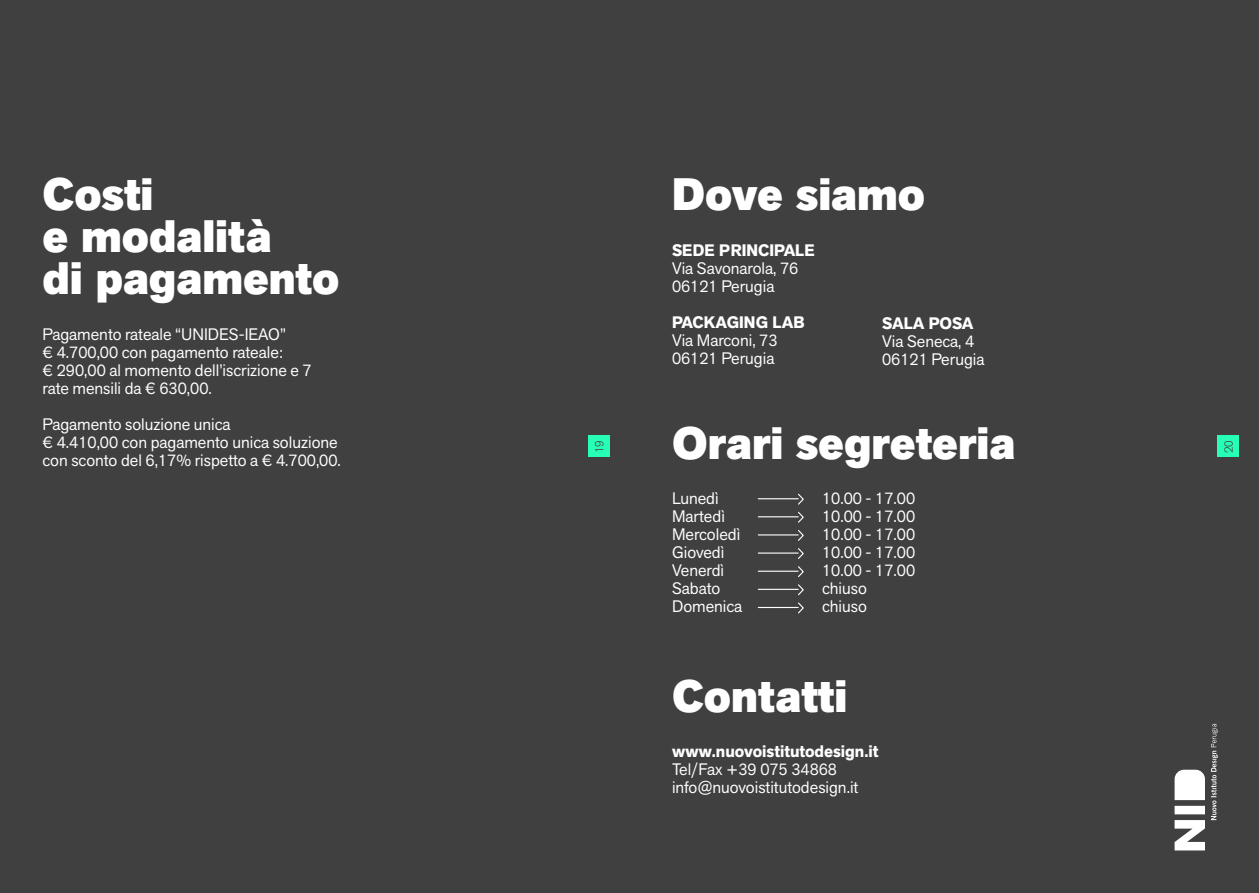
<style>
.page{position:relative;width:1259px;height:893px;background:#404040}
.page>*{position:absolute;margin:0;border:0;box-sizing:border-box;transform-origin:0 0}
.t1{font:800 45px/42px "Akzid Grtsk Next";color:#fff}
.t2{font:16.5px/18px "Akzid Grtsk Next";color:#fff}
.t3{font:700 16.5px "Akzid Grtsk Next";color:#fff}
.t4{font:300 12px "Akzid Grtsk Next";color:#404040}
</style>
<div class="page">
<hr style="left:758px;top:498px;width:40px;height:1px;background:#fff">
<hr style="left:758px;top:516px;width:40px;height:1px;background:#fff">
<hr style="left:758px;top:534px;width:40px;height:1px;background:#fff">
<hr style="left:758px;top:552px;width:40px;height:2px;background:#fff">
<hr style="left:758px;top:571px;width:40px;height:1px;background:#fff">
<hr style="left:758px;top:589px;width:40px;height:1px;background:#fff">
<hr style="left:758px;top:607px;width:40px;height:1px;background:#fff">
<svg style="left:797px;top:493px;width:7px;height:121px"></svg>
<svg style="left:1174px;top:724px;width:43px;height:126px"></svg>
<div style="left:588px;top:436px;width:21px;height:21px;background:#26ffb5"></div>
<div style="left:1217px;top:436px;width:21px;height:21px;background:#26ffb5"></div>
<h1 class="t1" style="left:43px;top:174px;width:298px">Costi<br>e modalità<br>di pagamento</h1>
<h1 class="t1" style="left:672px;top:174px;width:255px">Dove siamo</h1>
<p class="t3" style="left:672px;top:239px;width:144px">SEDE PRINCIPALE</p>
<p class="t2" style="left:672px;top:259px;width:128px">Via Savonarola, 76<br>06121 Perugia</p>
<p class="t3" style="left:672px;top:311px;width:134px">PACKAGING LAB</p>
<p class="t2" style="left:672px;top:331px;width:107px">Via Marconi, 73<br>06121 Perugia</p>
<p class="t3" style="left:882px;top:313px;width:93px">SALA POSA</p>
<p class="t2" style="left:882px;top:332px;width:104px">Via Seneca, 4<br>06121 Perugia</p>
<p class="t2" style="left:43px;top:325px;width:271px">Pagamento rateale “UNIDES-IEAO”<br>€ 4.700,00 con pagamento rateale:<br>€ 290,00 al momento dell’iscrizione e 7 rate mensili da € 630,00.</p>
<p class="t2" style="left:43px;top:415px;width:300px">Pagamento soluzione unica<br>€ 4.410,00 con pagamento unica soluzione con sconto del 6,17% rispetto a € 4.700,00.</p>
<h1 class="t1" style="left:672px;top:423px;width:345px">Orari segreteria</h1>
<p class="t4" style="left:591px;top:453px;width:15px;rotate:-90deg">19</p>
<p class="t2" style="left:672px;top:489px;width:72px">Lunedì<br>Martedì<br>Mercoledì<br>Giovedì<br>Venerdì<br>Sabato<br>Domenica</p>
<p class="t2" style="left:822px;top:489px;width:94px">10.00 - 17.00<br>10.00 - 17.00<br>10.00 - 17.00<br>10.00 - 17.00<br>10.00 - 17.00 chiuso chiuso</p>
<h1 class="t1" style="left:672px;top:676px;width:177px">Contatti</h1>
<p class="t3" style="left:672px;top:741px;width:208px">www.nuovoistitutodesign.it</p>
<p class="t2" style="left:672px;top:760px;width:188px">Tel/Fax +39 075 34868 info@nuovoistitutodesign.it</p>
<p class="t4" style="left:1220px;top:453px;width:15px;rotate:-90deg">20</p>
</div>
